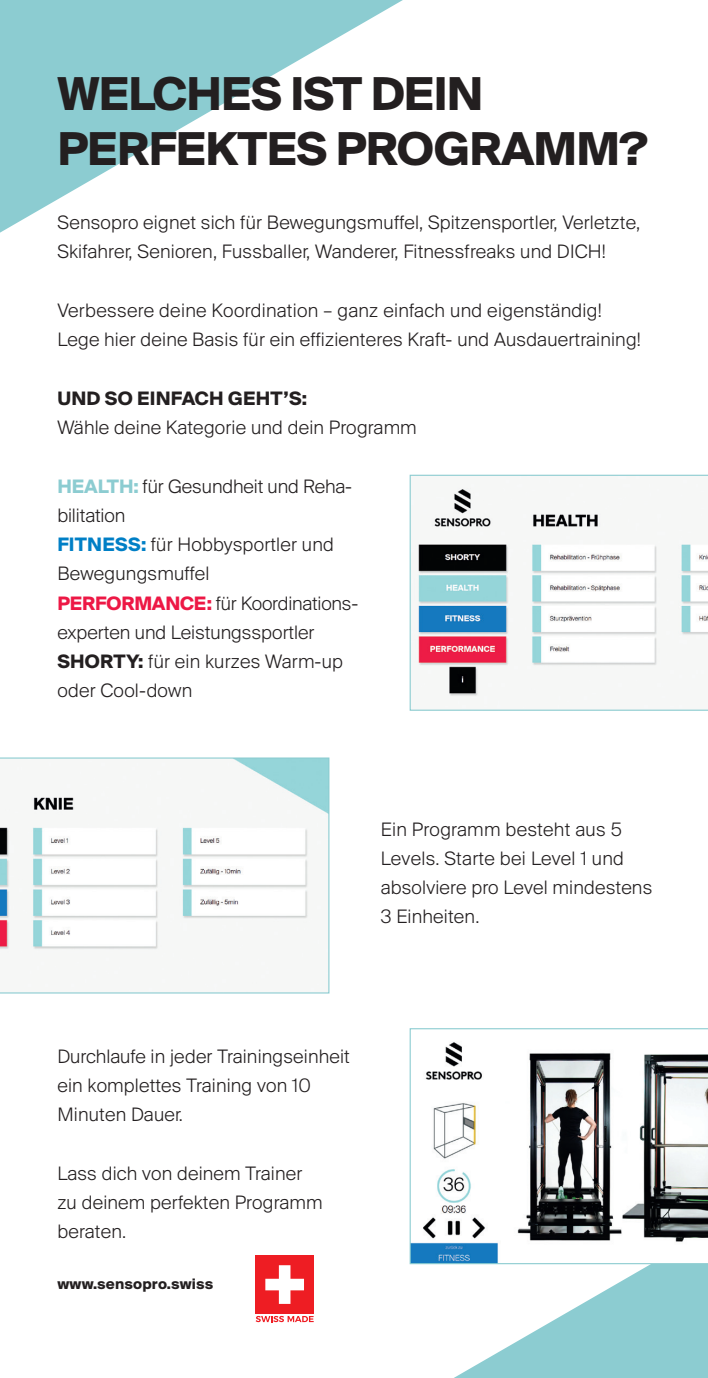
<style>
.page{position:relative;width:708px;height:1378px;background:#fff}
.page>*{position:absolute;margin:0;border:0;box-sizing:border-box;transform-origin:0 0}
.t1{font:700 49.5px/54px "Suisse BP Intl";letter-spacing:-.015em;color:#231f20}
.t2{font:300 20.25px/29.2px "Suisse BP Intl";letter-spacing:.01em;color:#231f20}
.t3{font:700 20.25px "Suisse BP Intl";letter-spacing:.01em;color:#231f20}
.t4{font:700 15.75px "Suisse BP Intl";letter-spacing:.01em;color:#231f20}
.s1{font-weight:700;color:#8cccd1}
.s2{font-weight:700;color:#007fc6}
.s3{font-weight:700;color:#ed1845}
.s4{font-weight:700}
</style>
<div class="page">
<svg style="left:454px;top:1264px;width:254px;height:114px"></svg>
<svg style="left:0;top:0;width:403px;height:233px"></svg>
<svg style="left:410px;top:475px;width:298px;height:236px"></svg>
<div style="left:256px;top:1255px;width:58px;height:58px;background:#ee1d23"></div>
<svg style="left:265px;top:1265px;width:39px;height:39px"></svg>
<svg style="left:256px;top:1316px;width:58px;height:6px"></svg>
<svg style="left:0;top:757px;width:329px;height:236px"></svg>
<svg style="left:410px;top:1028px;width:298px;height:236px"></svg>
<h1 class="t1" style="left:57px;top:66px;width:592px">WELCHES IST DEIN<br>PERFEKTES PROGRAMM?</h1>
<p class="t2" style="left:57px;top:207px;width:584px">Sensopro eignet sich für Bewegungsmuffel, Spitzensportler, Verletzte,<br>Skifahrer, Senioren, Fussballer, Wanderer, Fitnessfreaks und DICH!</p>
<p class="t2" style="left:57px;top:295px;width:585px">Verbessere deine Koordination – ganz einfach und eigenständig!<br>Lege hier deine Basis für ein effizienteres Kraft- und Ausdauertraining!</p>
<p class="t3" style="left:57px;top:386px;width:251px">UND SO EINFACH GEHT’S:</p>
<p class="t2" style="left:57px;top:412px;width:361px">Wähle deine Kategorie und dein Programm</p>
<p class="t2" style="left:57px;top:471px;width:298px"><span class="s1">HEALTH:</span> für Gesundheit und Reha-- bilitation<br><span class="s2">FITNESS:</span> für Hobbysportler und<br>Bewegungsmuffel<br><span class="s3">PERFORMANCE:</span> für Koordinations--- experten und Leistungssportler<br><span class="s4">SHORTY:</span> für ein kurzes Warm-up oder Cool-down</p>
<p class="t2" style="left:381px;top:814px;width:273px">Ein Programm besteht aus 5<br>Levels. Starte bei Level 1 und absolviere pro Level mindestens<br>3 Einheiten.</p>
<p class="t2" style="left:57px;top:1041px;width:294px">Durchlaufe in jeder Trainingseinheit ein komplettes Training von 10<br>Minuten Dauer.</p>
<p class="t2" style="left:57px;top:1158px;width:267px">Lass dich von deinem Trainer zu deinem perfekten Programm beraten.</p>
<p class="t4" style="left:57px;top:1274px;width:157px">www.sensopro.swiss</p>
</div>
